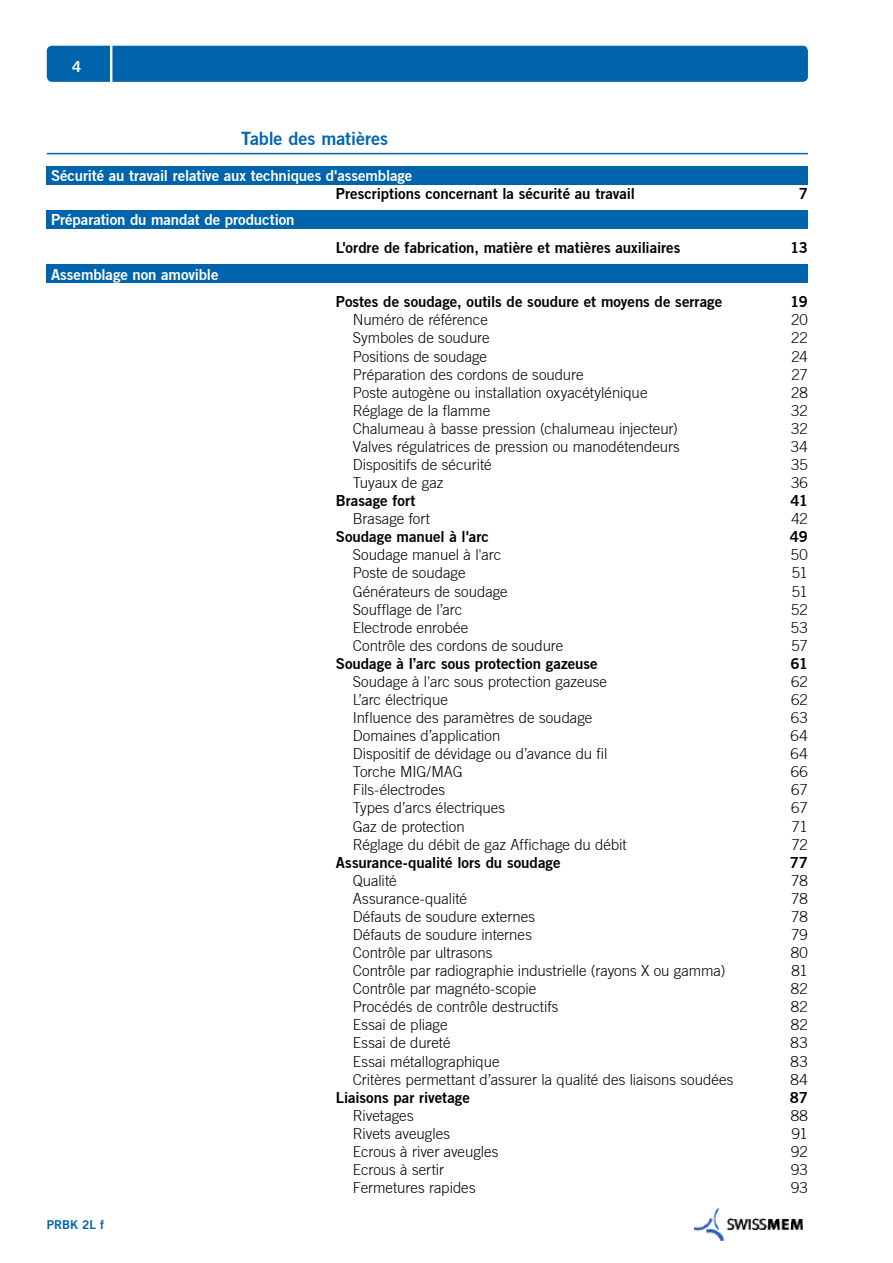
<style>
.page{position:relative;width:893px;height:1263px;background:#fff}
.page>*{position:absolute;margin:0;border:0;box-sizing:border-box;transform-origin:0 0}
.t1{font:18px "Trade Gothic Bold Two";letter-spacing:-.005em;color:#0064ad}
.t2{font:300 15px "Trade Gothic";color:#000}
.t3{font:15px "Trade Gothic Bold Two";color:#000}
.t4{font:15px "Trade Gothic Bold Two";letter-spacing:-.005em;color:#fff}
.t5{font:12px "Trade Gothic Bold Two";color:#0064ad}
</style>
<div class="page">
<div style="left:47px;top:46px;width:761px;height:36px;background:#0064ad;border-radius:5px"></div>
<hr style="left:47px;top:153px;width:761px;height:1px;background:#0064ad">
<hr style="left:110px;top:36px;width:2px;height:55px;background:#fff">
<img style="left:695px;top:1209px;width:107px;height:31px">
<div style="left:47px;top:166px;width:761px;height:18px;background:#0064ad"></div>
<div style="left:47px;top:211px;width:761px;height:18px;background:#0064ad"></div>
<div style="left:47px;top:265px;width:761px;height:18px;background:#0064ad"></div>
<p class="t4" style="left:72px;top:58px;width:11px">4</p>
<p class="t1" style="left:241px;top:127px;width:148px">Table des matières</p>
<p class="t4" style="left:51px;top:166px;width:363px">Sécurité au travail relative aux techniques d'assemblage</p>
<p class="t3" style="left:336px;top:184px;width:300px">Prescriptions concernant la sécurité au travail</p>
<p class="t3" style="left:799px;top:184px;width:11px">7</p>
<p class="t4" style="left:51px;top:211px;width:245px">Préparation du mandat de production</p>
<p class="t3" style="left:336px;top:238px;width:346px">L'ordre de fabrication, matière et matières auxiliaires</p>
<p class="t3" style="left:790px;top:238px;width:19px">13</p>
<p class="t4" style="left:51px;top:265px;width:169px">Assemblage non amovible</p>
<p class="t3" style="left:336px;top:293px;width:388px">Postes de soudage, outils de soudure et moyens de serrage</p>
<p class="t3" style="left:790px;top:293px;width:19px">19</p>
<p class="t2" style="left:353px;top:311px;width:137px">Numéro de référence</p>
<p class="t2" style="left:791px;top:311px;width:18px">20</p>
<p class="t2" style="left:353px;top:329px;width:138px">Symboles de soudure</p>
<p class="t2" style="left:791px;top:329px;width:18px">22</p>
<p class="t2" style="left:353px;top:347px;width:136px">Positions de soudage</p>
<p class="t2" style="left:792px;top:347px;width:18px">24</p>
<p class="t2" style="left:353px;top:365px;width:232px">Préparation des cordons de soudure</p>
<p class="t2" style="left:791px;top:365px;width:18px">27</p>
<p class="t2" style="left:353px;top:383px;width:296px">Poste autogène ou installation oxyacétylénique</p>
<p class="t2" style="left:791px;top:383px;width:18px">28</p>
<p class="t2" style="left:353px;top:401px;width:139px">Réglage de la flamme</p>
<p class="t2" style="left:791px;top:401px;width:18px">32</p>
<p class="t2" style="left:353px;top:420px;width:327px">Chalumeau à basse pression (chalumeau injecteur)</p>
<p class="t2" style="left:791px;top:420px;width:18px">32</p>
<p class="t2" style="left:353px;top:438px;width:329px">Valves régulatrices de pression ou manodétendeurs</p>
<p class="t2" style="left:791px;top:438px;width:19px">34</p>
<p class="t2" style="left:353px;top:456px;width:140px">Dispositifs de sécurité</p>
<p class="t2" style="left:791px;top:456px;width:18px">35</p>
<p class="t2" style="left:353px;top:474px;width:92px">Tuyaux de gaz</p>
<p class="t2" style="left:791px;top:474px;width:18px">36</p>
<p class="t3" style="left:336px;top:491px;width:81px">Brasage fort</p>
<p class="t3" style="left:791px;top:491px;width:19px">41</p>
<p class="t2" style="left:353px;top:510px;width:79px">Brasage fort</p>
<p class="t2" style="left:791px;top:510px;width:18px">42</p>
<p class="t3" style="left:336px;top:528px;width:155px">Soudage manuel à l'arc</p>
<p class="t3" style="left:790px;top:528px;width:19px">49</p>
<p class="t2" style="left:353px;top:546px;width:150px">Soudage manuel à l'arc</p>
<p class="t2" style="left:791px;top:546px;width:19px">50</p>
<p class="t2" style="left:353px;top:564px;width:114px">Poste de soudage</p>
<p class="t2" style="left:792px;top:564px;width:18px">51</p>
<p class="t2" style="left:353px;top:582px;width:157px">Générateurs de soudage</p>
<p class="t2" style="left:792px;top:582px;width:18px">51</p>
<p class="t2" style="left:353px;top:600px;width:111px">Soufflage de l’arc</p>
<p class="t2" style="left:791px;top:600px;width:18px">52</p>
<p class="t2" style="left:353px;top:618px;width:117px">Electrode enrobée</p>
<p class="t2" style="left:791px;top:618px;width:19px">53</p>
<p class="t2" style="left:353px;top:636px;width:212px">Contrôle des cordons de soudure</p>
<p class="t2" style="left:791px;top:636px;width:18px">57</p>
<p class="t3" style="left:336px;top:654px;width:263px">Soudage à l’arc sous protection gazeuse</p>
<p class="t3" style="left:790px;top:654px;width:19px">61</p>
<p class="t2" style="left:353px;top:673px;width:256px">Soudage à l'arc sous protection gazeuse</p>
<p class="t2" style="left:791px;top:673px;width:18px">62</p>
<p class="t2" style="left:353px;top:691px;width:97px">L’arc électrique</p>
<p class="t2" style="left:791px;top:691px;width:18px">62</p>
<p class="t2" style="left:353px;top:709px;width:241px">Influence des paramètres de soudage</p>
<p class="t2" style="left:791px;top:709px;width:19px">63</p>
<p class="t2" style="left:353px;top:727px;width:149px">Domaines d’application</p>
<p class="t2" style="left:791px;top:727px;width:19px">64</p>
<p class="t2" style="left:353px;top:745px;width:256px">Dispositif de dévidage ou d’avance du fil</p>
<p class="t2" style="left:791px;top:745px;width:19px">64</p>
<p class="t2" style="left:353px;top:763px;width:112px">Torche MIG/MAG</p>
<p class="t2" style="left:791px;top:763px;width:19px">66</p>
<p class="t2" style="left:353px;top:781px;width:94px">Fils-électrodes</p>
<p class="t2" style="left:791px;top:781px;width:18px">67</p>
<p class="t2" style="left:353px;top:799px;width:154px">Types d’arcs électriques</p>
<p class="t2" style="left:791px;top:799px;width:18px">67</p>
<p class="t2" style="left:353px;top:817px;width:114px">Gaz de protection</p>
<p class="t2" style="left:792px;top:817px;width:18px">71</p>
<p class="t2" style="left:353px;top:835px;width:275px">Réglage du débit de gaz Affichage du débit</p>
<p class="t2" style="left:791px;top:835px;width:18px">72</p>
<p class="t3" style="left:336px;top:853px;width:226px">Assurance-qualité lors du soudage</p>
<p class="t3" style="left:790px;top:853px;width:20px">77</p>
<p class="t2" style="left:353px;top:871px;width:45px">Qualité</p>
<p class="t2" style="left:791px;top:871px;width:18px">78</p>
<p class="t2" style="left:353px;top:889px;width:116px">Assurance-qualité</p>
<p class="t2" style="left:791px;top:889px;width:18px">78</p>
<p class="t2" style="left:353px;top:908px;width:184px">Défauts de soudure externes</p>
<p class="t2" style="left:791px;top:908px;width:18px">78</p>
<p class="t2" style="left:353px;top:926px;width:181px">Défauts de soudure internes</p>
<p class="t2" style="left:791px;top:926px;width:18px">79</p>
<p class="t2" style="left:353px;top:944px;width:141px">Contrôle par ultrasons</p>
<p class="t2" style="left:791px;top:944px;width:19px">80</p>
<p class="t2" style="left:353px;top:962px;width:374px">Contrôle par radiographie industrielle (rayons X ou gamma)</p>
<p class="t2" style="left:792px;top:962px;width:18px">81</p>
<p class="t2" style="left:353px;top:980px;width:185px">Contrôle par magnéto-scopie</p>
<p class="t2" style="left:791px;top:980px;width:18px">82</p>
<p class="t2" style="left:353px;top:998px;width:207px">Procédés de contrôle destructifs</p>
<p class="t2" style="left:791px;top:998px;width:18px">82</p>
<p class="t2" style="left:353px;top:1016px;width:96px">Essai de pliage</p>
<p class="t2" style="left:791px;top:1016px;width:18px">82</p>
<p class="t2" style="left:353px;top:1034px;width:99px">Essai de dureté</p>
<p class="t2" style="left:791px;top:1034px;width:19px">83</p>
<p class="t2" style="left:353px;top:1052px;width:148px">Essai métallographique</p>
<p class="t2" style="left:791px;top:1052px;width:19px">83</p>
<p class="t2" style="left:353px;top:1070px;width:382px">Critères permettant d’assurer la qualité des liaisons soudées</p>
<p class="t2" style="left:791px;top:1070px;width:19px">84</p>
<p class="t3" style="left:336px;top:1088px;width:136px">Liaisons par rivetage</p>
<p class="t3" style="left:790px;top:1088px;width:20px">87</p>
<p class="t2" style="left:353px;top:1106px;width:62px">Rivetages</p>
<p class="t2" style="left:791px;top:1106px;width:19px">88</p>
<p class="t2" style="left:353px;top:1124px;width:99px">Rivets aveugles</p>
<p class="t2" style="left:792px;top:1124px;width:18px">91</p>
<p class="t2" style="left:353px;top:1143px;width:147px">Ecrous à river aveugles</p>
<p class="t2" style="left:791px;top:1143px;width:18px">92</p>
<p class="t2" style="left:353px;top:1161px;width:93px">Ecrous à sertir</p>
<p class="t2" style="left:791px;top:1161px;width:18px">93</p>
<p class="t2" style="left:353px;top:1179px;width:124px">Fermetures rapides</p>
<p class="t2" style="left:791px;top:1179px;width:18px">93</p>
<p class="t5" style="left:47px;top:1217px;width:59px">PRBK 2L f</p>
<p class="t5" style="left:93px;top:1217px;width:5px">f</p>
</div>
